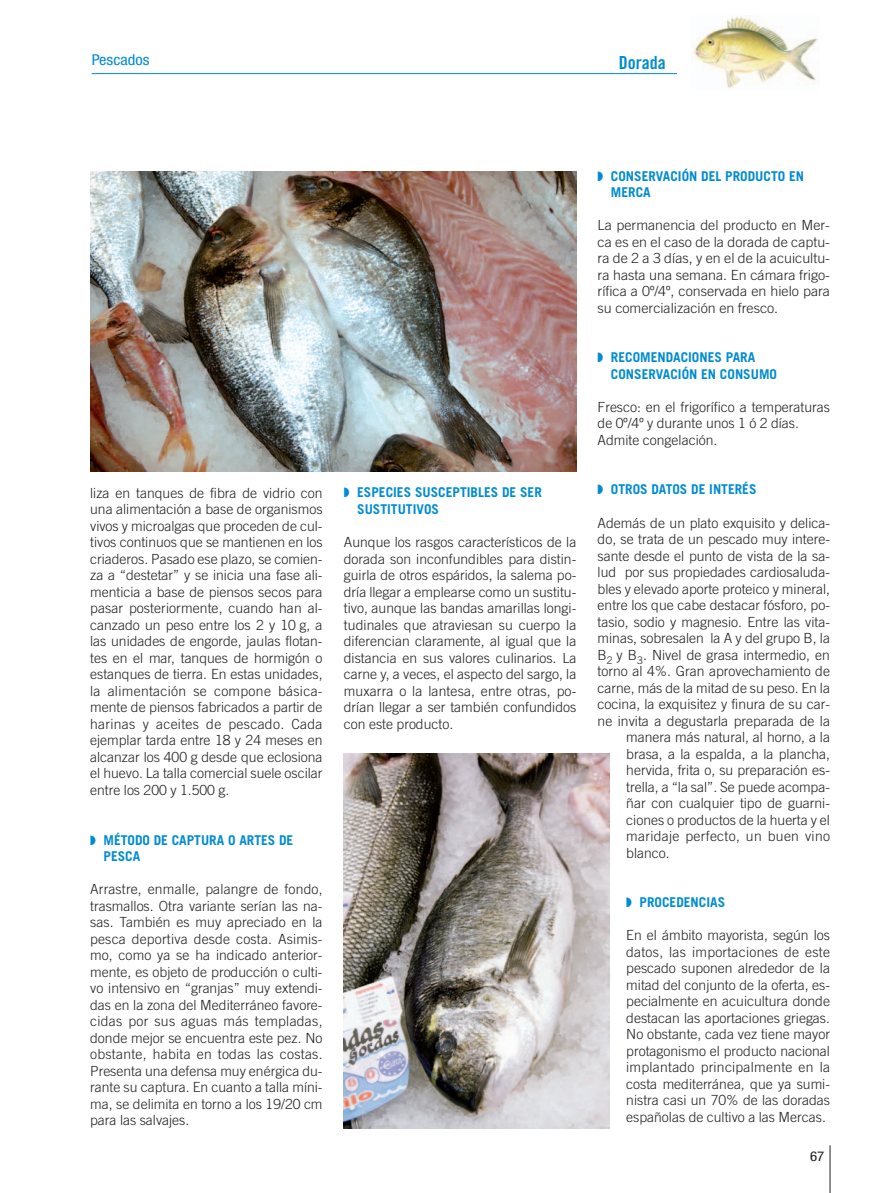
<style>
.page{position:relative;width:895px;height:1193px;background:#fff}
.page>*{position:absolute;margin:0;border:0;box-sizing:border-box;transform-origin:0 0}
.t1{font:18px "Trade Gothic Bold Cond Twenty";color:#008cd2}
.t2{font:condensed 15px "Helvetica Neue";color:#008cd2;scale:1.1 1}
.t3{font:300 13.95px/16.5px "Trade Gothic";color:#231f20;text-align:justify}
.t4{font:300 13.95px "Trade Gothic";letter-spacing:.02em;color:#231f20}
.t5{font:700 13.5px/16.5px "Trade Gothic";color:#008cd2}
.t6{font:condensed 13.5px "Helvetica Neue";color:#231f20;scale:1.1 1}
</style>
<div class="page">
<img style="left:90px;top:15px;width:741px;height:1177px">
<p class="t2" style="left:92px;top:54px;width:54px">Pescados</p>
<p class="t1" style="left:618px;top:56px;width:48px">Dorada</p>
<p class="t3" style="left:90px;top:485px;width:234px">liza en tanques de fibra de vidrio con una alimentación a base de organismos vivos y microalgas que proceden de cul&shy;tivos continuos que se mantienen en los criaderos. Pasado ese plazo, se comien&shy;za a “destetar” y se inicia una fase ali&shy;menticia a base de piensos secos para pasar posteriormente, cuando han al&shy;canzado un peso entre los 2 y 10 g, a las unidades de engorde, jaulas flotan&shy;tes en el mar, tanques de hormigón o estanques de tierra. En estas unidades, la alimentación se compone básica&shy;mente de piensos fabricados a partir de harinas y aceites de pescado. Cada ejemplar tarda entre 18 y 24 meses en alcanzar los 400 g desde que eclosiona el huevo. La talla comercial suele oscilar entre los 200 y 1.500 g.</p>
<p class="t5" style="left:103px;top:832px;width:191px;text-indent:-13px">◗ MÉTODO DE CAPTURA O ARTES DE<br>PESCA</p>
<p class="t3" style="left:90px;top:881px;width:234px">Arrastre, enmalle, palangre de fondo, trasmallos. Otra variante serían las na&shy;sas. También es muy apreciado en la pesca deportiva desde costa. Asimis&shy;mo, como ya se ha indicado anterior&shy;mente, es objeto de producción o culti&shy;vo intensivo en “granjas” muy extendi&shy;das en la zona del Mediterráneo favore&shy;cidas por sus aguas más templadas, donde mejor se encuentra este pez. No obstante, habita en todas las costas.<br>Presenta una defensa muy enérgica du&shy;rante su captura. En cuanto a talla míni&shy;ma, se delimita en torno a los 19/20 cm para las salvajes.</p>
<p class="t5" style="left:357px;top:485px;width:186px;text-indent:-13px">◗ ESPECIES SUSCEPTIBLES DE SER<br>SUSTITUTIVOS</p>
<p class="t3" style="left:344px;top:535px;width:234px">Aunque los rasgos característicos de la dorada son inconfundibles para distin&shy;guirla de otros espáridos, la salema po&shy;dría llegar a emplearse como un sustitu&shy;tivo, aunque las bandas amarillas longi&shy;tudinales que atraviesan su cuerpo la diferencian claramente, al igual que la distancia en sus valores culinarios. La carne y, a veces, el aspecto del sargo, la muxarra o la lantesa, entre otras, po&shy;drían llegar a ser también confundidos con este producto.</p>
<p class="t5" style="left:611px;top:169px;width:195px;text-indent:-13px">◗ CONSERVACIÓN DEL PRODUCTO EN<br>MERCA</p>
<p class="t3" style="left:597px;top:218px;width:234px">La permanencia del producto en Mer&shy;ca es en el caso de la dorada de captu&shy;ra de 2 a 3 días, y en el de la acuicultu&shy;ra hasta una semana. En cámara frigo&shy;rífica a 0º/4º, conservada en hielo para su comercialización en fresco.</p>
<p class="t5" style="left:611px;top:350px;width:168px;text-indent:-13px">◗ RECOMENDACIONES PARA<br>CONSERVACIÓN EN CONSUMO</p>
<p class="t3" style="left:597px;top:400px;width:234px;text-align:left">Fresco: en el frigorífico a temperaturas de 0º/4º y durante unos 1 ó 2 días.<br>Admite congelación.</p>
<p class="t5" style="left:597px;top:482px;width:160px">◗ OTROS DATOS DE INTERÉS</p>
<p class="t3" style="left:597px;top:515px;width:234px">Además de un plato exquisito y delica-</p>
<p class="t3" style="left:597px;top:532px;width:234px">do, se trata de un pescado muy intere-</p>
<p class="t3" style="left:597px;top:548px;width:234px">sante desde el punto de vista de la sa-</p>
<p class="t3" style="left:597px;top:565px;width:234px">lud por sus propiedades cardiosaluda-</p>
<p class="t3" style="left:597px;top:581px;width:234px">bles y elevado aporte proteico y mineral,</p>
<p class="t3" style="left:597px;top:598px;width:234px">entre los que cabe destacar fósforo, po-</p>
<p class="t3" style="left:597px;top:614px;width:234px">tasio, sodio y magnesio. Entre las vita-</p>
<p class="t3" style="left:597px;top:631px;width:234px">minas, sobresalen la A y del grupo B, la</p>
<p class="t3" style="left:597px;top:647px;width:234px">B<sub>2</sub> y B<sub>3</sub>. Nivel de grasa intermedio, en</p>
<p class="t3" style="left:597px;top:664px;width:234px">torno al 4%. Gran aprovechamiento de</p>
<p class="t3" style="left:597px;top:680px;width:234px">carne, más de la mitad de su peso. En la</p>
<p class="t3" style="left:597px;top:697px;width:234px">cocina, la exquisitez y finura de su car-</p>
<p class="t3" style="left:597px;top:713px;width:234px">ne invita a degustarla preparada de la</p>
<p class="t3" style="left:626px;top:730px;width:205px">manera más natural, al horno, a la</p>
<p class="t3" style="left:626px;top:746px;width:205px">brasa, a la espalda, a la plancha,</p>
<p class="t3" style="left:626px;top:763px;width:205px">hervida, frita o, su preparación es-</p>
<p class="t3" style="left:626px;top:779px;width:205px">trella, a “la sal”. Se puede acompa-</p>
<p class="t3" style="left:626px;top:796px;width:205px">ñar con cualquier tipo de guarni-</p>
<p class="t3" style="left:626px;top:812px;width:205px">ciones o productos de la huerta y el</p>
<p class="t4" style="left:626px;top:831px;width:205px">maridaje perfecto, un buen vino</p>
<p class="t3" style="left:626px;top:845px;width:45px">blanco.</p>
<p class="t5" style="left:626px;top:895px;width:100px">◗ PROCEDENCIAS</p>
<p class="t3" style="left:626px;top:928px;width:205px">En el ámbito mayorista, según los datos, las importaciones de este pescado suponen alrededor de la mitad del conjunto de la oferta, es&shy;pecialmente en acuicultura donde destacan las aportaciones griegas.<br>No obstante, cada vez tiene mayor protagonismo el producto nacional implantado principalmente en la costa mediterránea, que ya sumi&shy;nistra casi un 70% de las doradas españolas de cultivo a las Mercas.</p>
<p class="t6" style="left:810px;top:1150px;width:14px">67</p>
</div>
